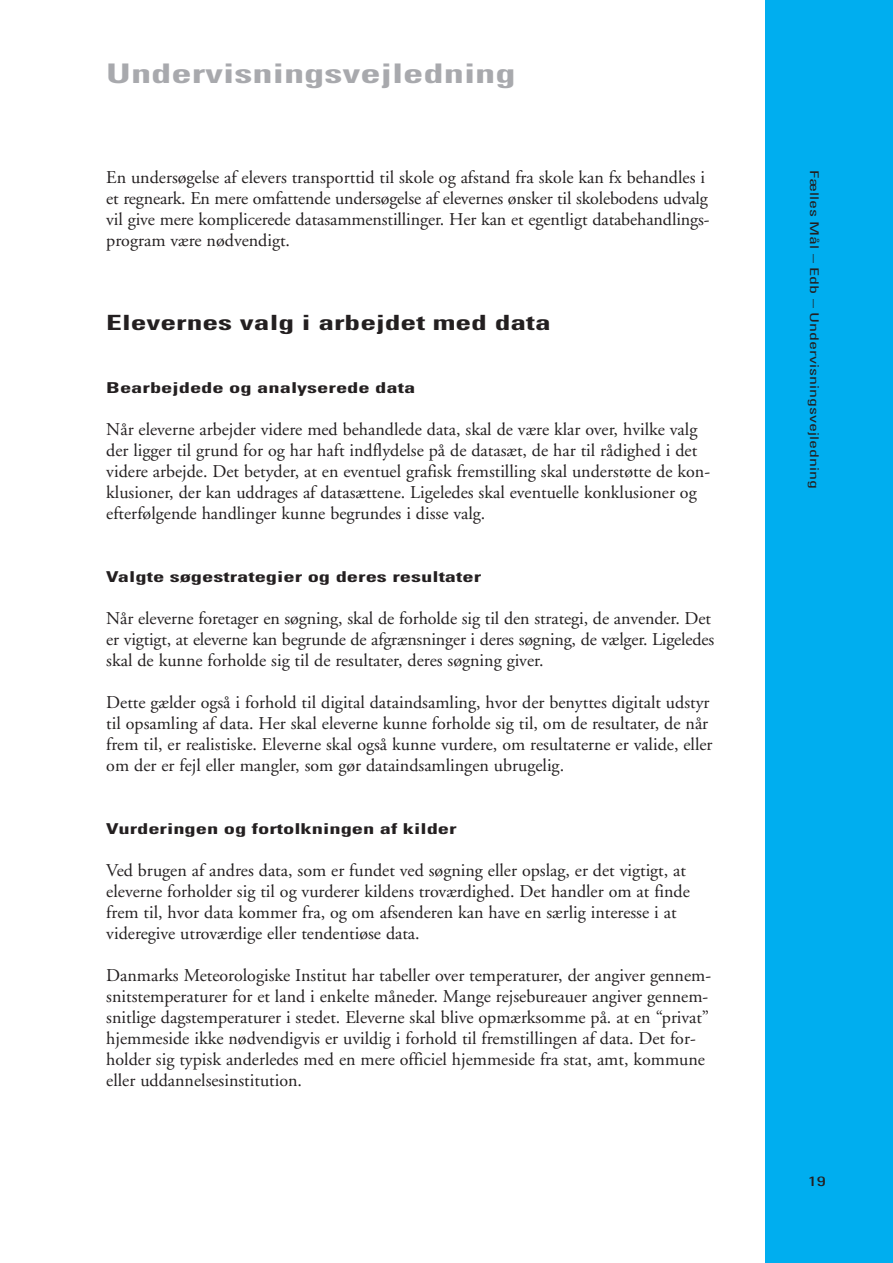
<style>
.page{position:relative;width:893px;height:1263px;background:#fff}
.page>*{position:absolute;margin:0;border:0;box-sizing:border-box;transform-origin:0 0}
.t1{font:700 condensed 27px "Univers";color:#a8a9ad;scale:1.5 1}
.t2{font:700 condensed 21px "Univers";color:#231f20;scale:1.5 1}
.t3{font:18px/21px "Adobe Garamond";color:#231f20}
.t4{font:700 condensed 15px "Univers";color:#231f20;scale:1.5 1}
.t5{font:condensed 13.5px "Univers";color:#231f20;scale:1.5 1}
.t6{font:condensed 12px "Univers";color:#231f20;scale:1.5 1}
</style>
<div class="page">
<div style="left:765px;top:0;width:128px;height:1263px;background:#00aeef"></div>
<h1 class="t1" style="left:106px;top:64px;width:274px">Undervisningsvejledning</h1>
<p class="t3" style="left:106px;top:169px;width:605px">En undersøgelse af elevers transporttid til skole og afstand fra skole kan fx behandles i et regneark. En mere omfattende undersøgelse af elevernes ønsker til skolebodens udvalg vil give mere komplicerede datasammenstillinger. Her kan et egentligt databehandlings&shy;program være nødvendigt.</p>
<p class="t2" style="left:106px;top:315px;width:298px">Elevernes valg i arbejdet med data</p>
<p class="t4" style="left:106px;top:382px;width:207px">Bearbejdede og analyserede data</p>
<p class="t3" style="left:106px;top:421px;width:605px">Når eleverne arbejder videre med behandlede data, skal de være klar over, hvilke valg der ligger til grund for og har haft indflydelse på de datasæt, de har til rådighed i det videre arbejde. Det betyder, at en eventuel grafisk fremstilling skal understøtte de kon&shy;klusioner, der kan uddrages af datasættene. Ligeledes skal eventuelle konklusioner og efterfølgende handlinger kunne begrundes i disse valg.</p>
<p class="t4" style="left:106px;top:571px;width:251px">Valgte søgestrategier og deres resultater</p>
<p class="t3" style="left:106px;top:610px;width:609px">Når eleverne foretager en søgning, skal de forholde sig til den strategi, de anvender. Det er vigtigt, at eleverne kan begrunde de afgrænsninger i deres søgning, de vælger. Ligeledes skal de kunne forholde sig til de resultater, deres søgning giver.</p>
<p class="t3" style="left:106px;top:694px;width:608px">Dette gælder også i forhold til digital dataindsamling, hvor der benyttes digitalt udstyr til opsamling af data. Her skal eleverne kunne forholde sig til, om de resultater, de når frem til, er realistiske. Eleverne skal også kunne vurdere, om resultaterne er valide, eller om der er fejl eller mangler, som gør dataindsamlingen ubrugelig.</p>
<p class="t4" style="left:106px;top:823px;width:235px">Vurderingen og fortolkningen af kilder</p>
<p class="t3" style="left:106px;top:862px;width:585px">Ved brugen af andres data, som er fundet ved søgning eller opslag, er det vigtigt, at eleverne forholder sig til og vurderer kildens troværdighed. Det handler om at finde frem til, hvor data kommer fra, og om afsenderen kan have en særlig interesse i at videregive utroværdige eller tendentiøse data.</p>
<p class="t3" style="left:106px;top:967px;width:606px">Danmarks Meteorologiske Institut har tabeller over temperaturer, der angiver gennem&shy;snitstemperaturer for et land i enkelte måneder. Mange rejsebureauer angiver gennem&shy;snitlige dagstemperaturer i stedet. Eleverne skal blive opmærksomme på. at en “privat” hjemmeside ikke nødvendigvis er uvildig i forhold til fremstillingen af data. Det for&shy;holder sig typisk anderledes med en mere officiel hjemmeside fra stat, amt, kommune eller uddannelsesinstitution.</p>
<p class="t6" style="left:819px;top:170px;width:214px;rotate:90deg">Fælles Mål – Edb – Undervisningsvejledning</p>
<p class="t5" style="left:808px;top:1176px;width:13px">19</p>
</div>
